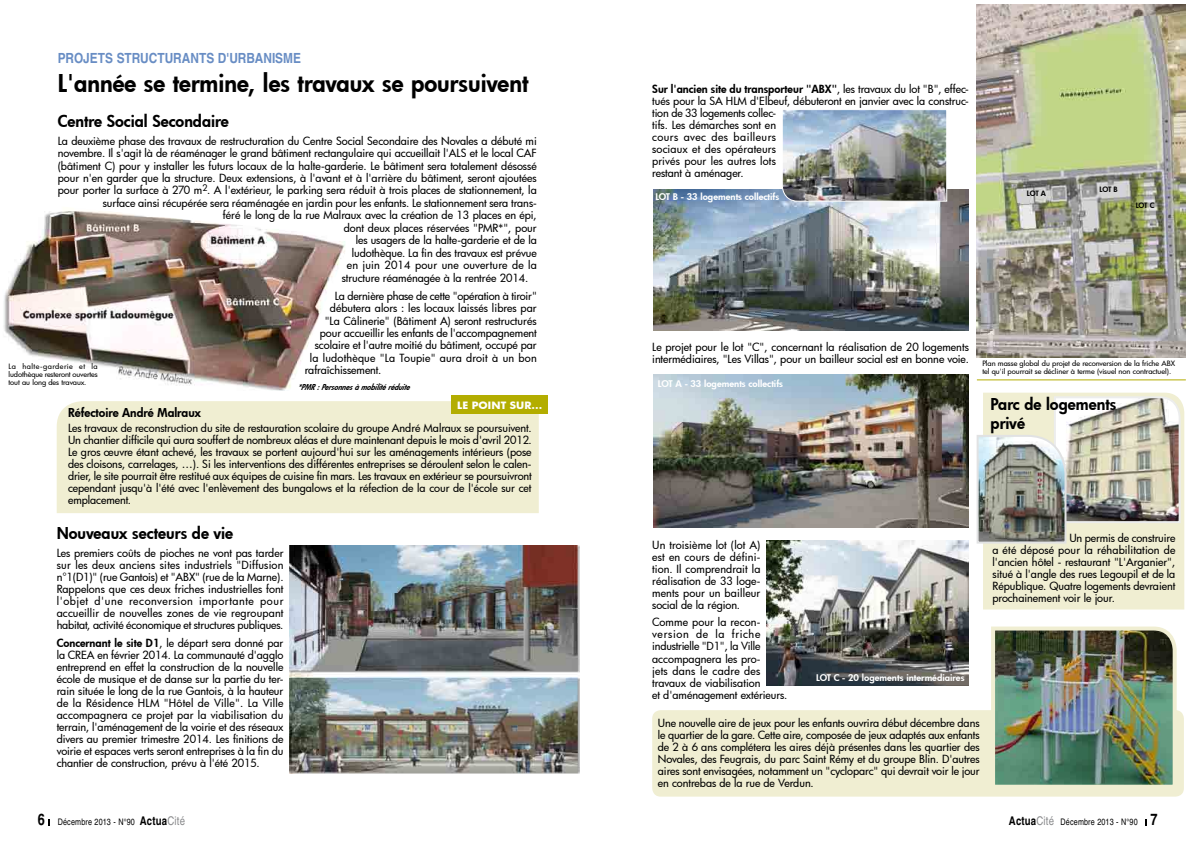
<style>
.page{position:relative;width:1191px;height:842px;background:#fff}
.page>*{position:absolute;margin:0;border:0;box-sizing:border-box;transform-origin:0 0}
.t1{font:800 24px "Futura";color:#000}
.t2{font:800 16px/19.5px "Futura";color:#000}
.t3{font:700 16px "Helvetica";color:#000;scale:.8 1}
.t4{font:700 14px "Helvetica";color:#688dc4;scale:.85 1}
.t5{font:800 12px "Futura";color:#000}
.t6{font:500 11px/12px "Futura";letter-spacing:-.005em;color:#000;text-align:justify}
.t7{font:500 11px "Futura";letter-spacing:.015em;color:#000}
.t8{font:500 11px "Futura";letter-spacing:.02em;color:#000}
.t9{font:700 9.9px "Futura";color:#fff;scale:1.06 1}
.t10{font:800 9px "Futura";color:#fff;scale:1.06 1}
.t11{font:9px "Helvetica";letter-spacing:.02em;color:#000;scale:.8 1}
.t12{font:italic 800 8px "Futura";color:#000;scale:.9 1}
.t13{font:500 7.2px/8px "Futura";letter-spacing:-.01em;color:#000;scale:1.06 1}
.t14{font:800 7.2px "Futura";letter-spacing:-.035em;color:#000;scale:1.06 1}
.s1{font-weight:800}
.s2{font-weight:700;font-size:12px}
.s3{font-size:12px;color:#87888a}
.s4{font-weight:700;font-size:16px}
</style>
<div class="page">
<div style="left:57px;top:401px;width:482px;height:112px;background:#f0eed2"></div>
<div style="left:983px;top:393px;width:201px;height:216px;background:#f0eed2"></div>
<img style="left:3px;top:211px;width:342px;height:180px">
<img style="left:289px;top:545px;width:290px;height:229px">
<div style="left:451px;top:395px;width:97px;height:19px;background:#b3ad00"></div>
<img style="left:653px;top:189px;width:316px;height:142px">
<img style="left:781px;top:110px;width:166px;height:92px">
<img style="left:766px;top:541px;width:203px;height:144px">
<img style="left:654px;top:374px;width:315px;height:154px">
<img style="left:977px;top:5px;width:208px;height:352px">
<hr style="left:977px;top:379px;width:208px;height:1px;background:#b3ad00">
<div style="left:652px;top:710px;width:531px;height:87px;background:#f0eed2;border-radius:9px"></div>
<img style="left:976px;top:395px;width:205px;height:150px">
<img style="left:991px;top:626px;width:187px;height:159px">
<p class="t4" style="left:58px;top:49px;width:288px">PROJETS STRUCTURANTS D'URBANISME</p>
<h1 class="t1" style="left:58px;top:67px;width:472px">L'année se termine, les travaux se poursuivent</h1>
<h2 class="t2" style="left:58px;top:111px;width:173px">Centre Social Secondaire</h2>
<p class="t6" style="left:58px;top:134px;width:480px">La deuxième phase des travaux de restructuration du Centre Social Secondaire des Novales a débuté mi</p>
<p class="t6" style="left:58px;top:147px;width:480px">novembre. Il s'agit là de réaménager le grand bâtiment rectangulaire qui accueillait l'ALS et le local CAF</p>
<p class="t6" style="left:58px;top:159px;width:480px">(bâtiment C) pour y installer les futurs locaux de la halte-garderie. Le bâtiment sera totalement désossé</p>
<p class="t6" style="left:58px;top:172px;width:480px">pour n'en garder que la structure. Deux extensions, à l'avant et à l'arrière du bâtiment, seront ajoutées</p>
<p class="t6" style="left:58px;top:184px;width:480px">pour porter la surface à 270 m<sup>2</sup>. A l'extérieur, le parking sera réduit à trois places de stationnement, la</p>
<p class="t6" style="left:103px;top:197px;width:436px">surface ainsi récupérée sera réaménagée en jardin pour les enfants. Le stationnement sera trans-</p>
<p class="t6" style="left:223px;top:209px;width:315px">féré le long de la rue Malraux avec la création de 13 places en épi,</p>
<p class="t6" style="left:344px;top:221px;width:194px">dont deux places réservées "PMR*", pour</p>
<p class="t6" style="left:356px;top:234px;width:182px">les usagers de la halte-garderie et de la</p>
<p class="t6" style="left:352px;top:246px;width:186px">ludothèque. La fin des travaux est prévue</p>
<p class="t8" style="left:347px;top:258px;width:192px">en juin 2014 pour une ouverture de la</p>
<p class="t6" style="left:342px;top:271px;width:188px">structure réaménagée à la rentrée 2014.</p>
<p class="t6" style="left:335px;top:289px;width:203px">La dernière phase de cette "opération à tiroir"</p>
<p class="t6" style="left:330px;top:302px;width:208px">débutera alors : les locaux laissés libres par</p>
<p class="t6" style="left:325px;top:314px;width:213px">"La Câlinerie" (Bâtiment A) seront restructurés</p>
<p class="t6" style="left:320px;top:327px;width:218px">pour accueillir les enfants de l'accompagnement</p>
<p class="t6" style="left:315px;top:339px;width:223px">scolaire et l'autre moitié du bâtiment, occupé par</p>
<p class="t7" style="left:310px;top:350px;width:228px">la ludothèque "La Toupie" aura droit à un bon</p>
<p class="t6" style="left:305px;top:364px;width:78px">rafraîchissement.</p>
<p class="t12" style="left:298px;top:382px;width:130px">*PMR:Personnesàmobilitéréduite</p>
<p class="t13" style="left:9px;top:362px;width:86px;text-align:justify">La halte-garderie et la ludothèque resteront ouvertes tout au long des travaux.</p>
<p class="t9" style="left:457px;top:398px;width:82px">LE POINT SUR...</p>
<p class="t5" style="left:68px;top:405px;width:134px">Réfectoire André Malraux</p>
<p class="t6" style="left:68px;top:422px;width:465px">Les travaux de reconstruction du site de restauration scolaire du groupe André Malraux se poursuivent.<br>Un chantier difficile qui aura souffert de nombreux aléas et dure maintenant depuis le mois d'avril 2012.<br>Le gros œuvre étant achevé, les travaux se portent aujourd'hui sur les aménagements intérieurs (pose des cloisons, carrelages, …). Si les interventions des différentes entreprises se déroulent selon le calen&shy;drier, le site pourrait être restitué aux équipes de cuisine fin mars. Les travaux en extérieur se poursuivront cependant jusqu'à l'été avec l'enlèvement des bungalows et la réfection de la cour de l'école sur cet emplacement.</p>
<h2 class="t2" style="left:57px;top:523px;width:178px">Nouveaux secteurs de vie</h2>
<p class="t6" style="left:57px;top:547px;width:228px">Les premiers coûts de pioches ne vont pas tarder sur les deux anciens sites industriels "Diffusion n°1(D1)" (rue Gantois) et "ABX" (rue de la Marne).<br>Rappelons que ces deux friches industrielles font l'objet d'une reconversion importante pour accueillir de nouvelles zones de vie regroupant habitat, activité économique et structures publiques.</p>
<p class="t6" style="left:57px;top:636px;width:228px"><span class="s1">Concernant le site D1</span>, le départ sera donné par la CREA en février 2014. La communauté d'agglo entreprend en effet la construction de la nouvelle école de musique et de danse sur la partie du ter&shy;rain située le long de la rue Gantois, à la hauteur de la Résidence HLM "Hôtel de Ville". La Ville accompagnera ce projet par la viabilisation du terrain, l'aménagement de la voirie et des réseaux divers au premier trimestre 2014. Les finitions de voirie et espaces verts seront entreprises à la fin du chantier de construction, prévu à l'été 2015.</p>
<h2 class="t3" style="left:38px;top:810px;width:10px">6</h2>
<p class="t11" style="left:58px;top:817px;width:160px">Décembre 2013 - N°90 <span class="s2">ACTUA</span><span class="s3">Cité</span></p>
<p class="t6" style="left:652px;top:83px;width:318px;text-align:left"><span class="s1">Sur l'ancien site du transporteur "ABX"</span>, les travaux du lot "B", effec&shy;tués pour la SA HLM d'Elbeuf, débuteront en janvier avec la construc&shy;tion de 33 logements collec-<br>tifs. Les démarches sont en<br>cours avec des bailleurs<br>sociaux et des opérateurs<br>privés pour les autres lots<br>restant à aménager.</p>
<p class="t10" style="left:655px;top:191px;width:118px">LOT B - 33 logements collectifs</p>
<p class="t14" style="left:1026px;top:189px;width:20px">LOT A</p>
<p class="t14" style="left:1099px;top:185px;width:19px">LOT B</p>
<p class="t14" style="left:1135px;top:200px;width:19px">LOT C</p>
<p class="t6" style="left:652px;top:341px;width:318px">Le projet pour le lot "C", concernant la réalisation de 20 logements intermédiaires, "Les Villas", pour un bailleur social est en bonne voie.</p>
<p class="t10" style="left:658px;top:378px;width:120px">LOT A - 33 logements collectifs</p>
<p class="t13" style="left:982px;top:360px;width:183px">Plan masse global du projet de reconversion de la friche ABX tel qu'il pourrait se décliner à terme (visuel non contractuel).</p>
<h2 class="t2" style="left:990px;top:394px;width:127px">Parc de logements privé</h2>
<p class="t6" style="left:652px;top:538px;width:110px">Un troisième lot (lot A) est en cours de défini&shy;tion. Il comprendrait la réalisation de 33 loge&shy;ments pour un bailleur social de la région.</p>
<p class="t6" style="left:652px;top:616px;width:137px;text-align:left">Comme pour la recon&shy;version de la friche industrielle "D1", la Ville accompagnera les pro-<br>jets dans le cadre des travaux de viabilisation<br>et d'aménagement extérieurs.</p>
<p class="t10" style="left:816px;top:672px;width:141px">LOT C - 20 logements intermédiaires</p>
<p class="t6" style="left:992px;top:532px;width:184px;text-indent:77px">Un permis de construire a été déposé pour la réhabilitation de l'ancien hôtel - restaurant "L'Arganier", situé à l'angle des rues Legoupil et de la République. Quatre logements devraient prochainement voir le jour.</p>
<p class="t6" style="left:658px;top:717px;width:323px">Une nouvelle aire de jeux pour les enfants ouvrira début décembre dans le quartier de la gare. Cette aire, composée de jeux adaptés aux enfants de 2 à 6 ans complétera les aires déjà présentes dans les quartier des Novales, des Feugrais, du parc Saint Rémy et du groupe Blin. D'autres aires sont envisagées, notamment un "cycloparc" qui devrait voir le jour en contrebas de la rue de Verdun.</p>
<p class="t11" style="left:1009px;top:817px;width:187px"><span class="s2">ACTUA</span><span class="s3">Cité</span> Décembre 2013 - N°90 <span class="s4">7</span></p>
</div>
